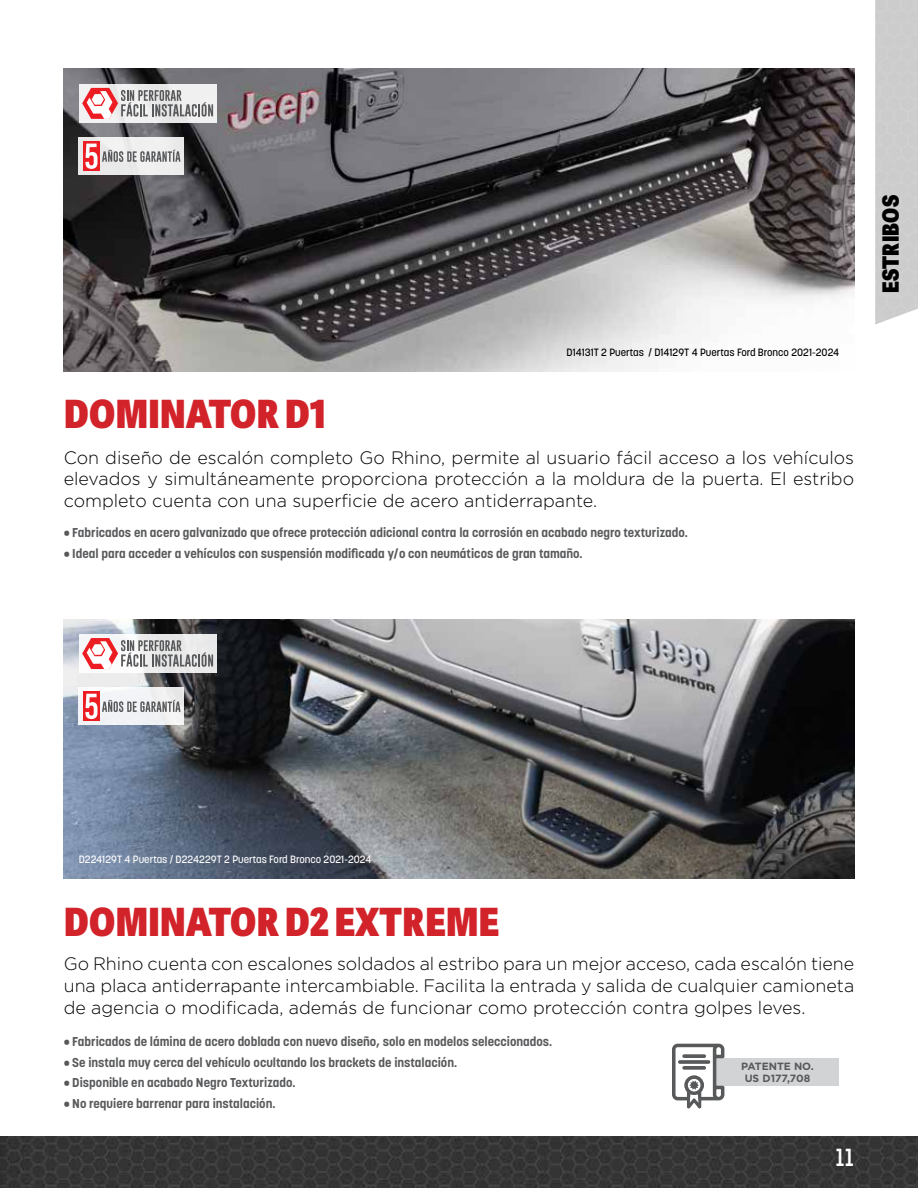
<style>
.page{position:relative;width:918px;height:1188px;background:#fff}
.page>*{position:absolute;margin:0;border:0;box-sizing:border-box;transform-origin:0 0}
.t1{font:800 39px "Adelle Sans Cnd";letter-spacing:.01em;color:#d2232a}
.t2{font:800 22.5px "Adelle Sans Cnd";letter-spacing:.01em;color:#000}
.t3{font:300 18px/21.6px "Gotham";color:#000;text-align:justify}
.t4{font:18px "Gobold";color:#fff}
.t5{font:700 12.75px "Korolev";color:#58595b}
.t6{font:500 10.5px "Korolev";color:#fff}
.t7{font:500 10.5px "Korolev";color:#000}
.t8{font:700 10.5px/12px "Gotham";color:#58595b;text-align:center}
</style>
<div class="page">
<img style="left:0;top:1136px;width:918px;height:52px">
<img style="left:64px;top:68px;width:790px;height:303px">
<div style="left:79px;top:85px;width:138px;height:38px;background:#f1f0f1"></div>
<svg style="left:82px;top:88px;width:131px;height:31px"></svg>
<div style="left:79px;top:137px;width:105px;height:37px;background:#ededee"></div>
<svg style="left:83px;top:141px;width:17px;height:30px"></svg>
<svg style="left:85px;top:144px;width:95px;height:25px"></svg>
<img style="left:64px;top:620px;width:790px;height:258px">
<div style="left:79px;top:635px;width:138px;height:38px;background:linear-gradient(to right,#fefdfe,#e5e6e6)"></div>
<svg style="left:82px;top:638px;width:131px;height:31px"></svg>
<svg style="left:79px;top:687px;width:105px;height:37px"></svg>
<svg style="left:83px;top:692px;width:17px;height:29px"></svg>
<svg style="left:85px;top:694px;width:95px;height:25px"></svg>
<div style="left:716px;top:1058px;width:123px;height:28px;background:#d1d3d4"></div>
<svg style="left:672px;top:1043px;width:53px;height:66px"></svg>
<div style="left:678px;top:1060px;width:32px;height:4px;border:2px solid #58595b"></div>
<div style="left:682px;top:1066px;width:24px;height:4px;border:2px solid #58595b"></div>
<div style="left:682px;top:1054px;width:24px;height:4px;border:2px solid #58595b"></div>
<div style="left:875px;top:0;width:43px;height:325px;background:#cdcdcd"></div>
<h1 class="t1" style="left:64px;top:389px;width:263px">DOMINATOR D1</h1>
<p class="t7" style="left:567px;top:346px;width:274px">D14131T 2 Puertas / D14129T 4 Puertas Ford Bronco 2021-2024</p>
<p class="t3" style="left:64px;top:446px;width:792px">Con diseño de escalón completo Go Rhino, permite al usuario fácil acceso a los vehículos elevados y simultáneamente proporciona protección a la moldura de la puerta. El estribo completo cuenta con una superficie de acero antiderrapante.</p>
<p class="t5" style="left:64px;top:525px;width:626px">• Fabricados en acero galvanizado que ofrece protección adicional contra la corrosión en acabado negro texturizado.</p>
<p class="t5" style="left:64px;top:546px;width:520px">• Ideal para acceder a vehículos con suspensión modificada y/o con neumáticos de gran tamaño.</p>
<p class="t2" style="left:876px;top:293px;width:100px;rotate:-90deg">ESTRIBOS</p>
<p class="t6" style="left:79px;top:853px;width:294px">D224129T 4 Puertas / D224229T 2 Puertas Ford Bronco 2021-2024</p>
<h1 class="t1" style="left:64px;top:897px;width:437px">DOMINATOR D2 EXTREME</h1>
<p class="t3" style="left:64px;top:953px;width:792px">Go Rhino cuenta con escalones soldados al estribo para un mejor acceso, cada escalón tiene una placa antiderrapante intercambiable. Facilita la entrada y salida de cualquier camioneta de agencia o modificada, además de funcionar como protección contra golpes leves.</p>
<p class="t5" style="left:64px;top:1033px;width:490px">• Fabricados de lámina de acero doblada con nuevo diseño, solo en modelos seleccionados.</p>
<p class="t5" style="left:64px;top:1054px;width:395px">• Se instala muy cerca del vehículo ocultando los brackets de instalación.</p>
<p class="t5" style="left:64px;top:1075px;width:233px">• Disponible en acabado Negro Texturizado.</p>
<p class="t5" style="left:64px;top:1096px;width:213px">• No requiere barrenar para instalación.</p>
<p class="t8" style="left:741px;top:1060px;width:74px">PATENTE NO.<br>US D177,708</p>
<p class="t4" style="left:835px;top:1146px;width:20px">11</p>
</div>
